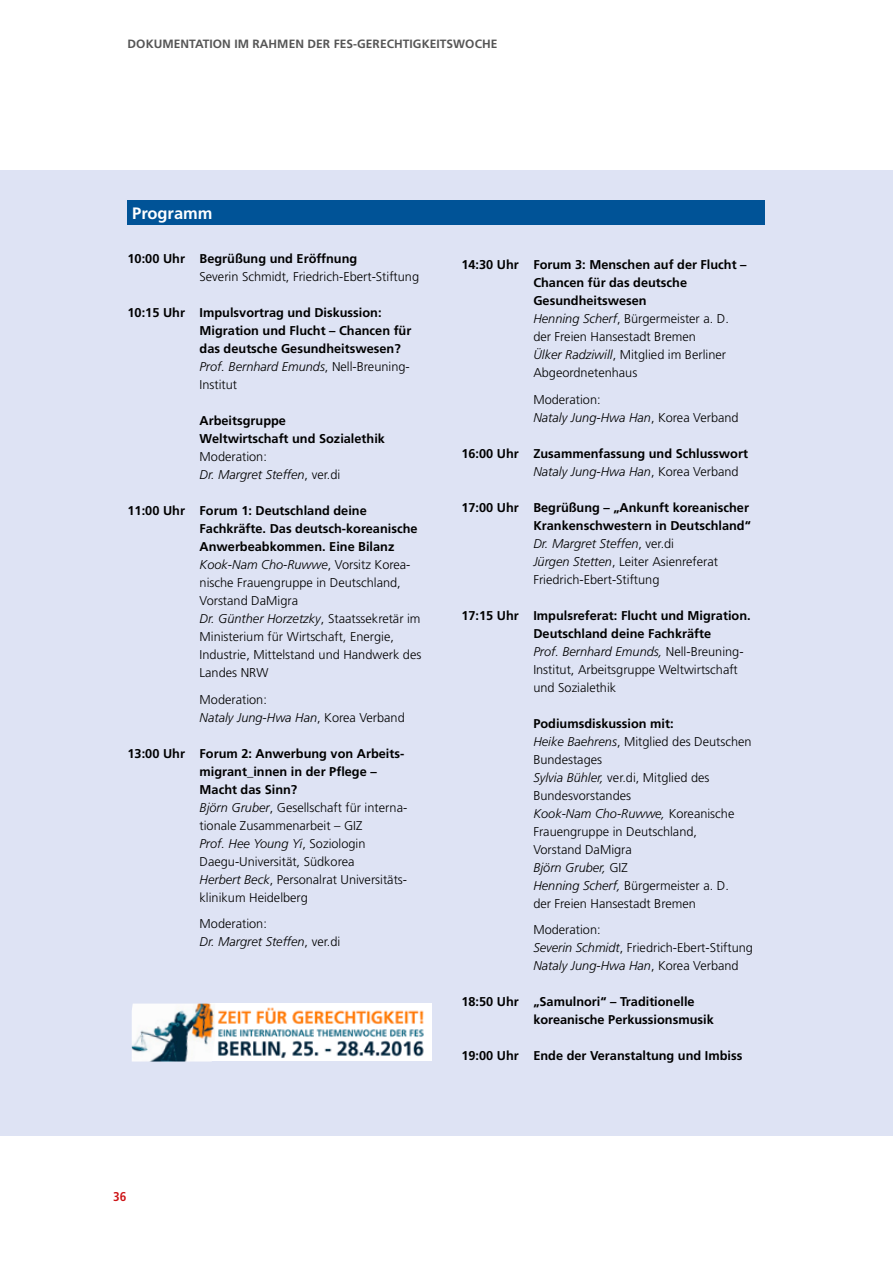
<style>
.page{position:relative;width:893px;height:1263px;background:#fff}
.page>*{position:absolute;margin:0;border:0;box-sizing:border-box;transform-origin:0 0}
.t1{font:700 16.5px "Frutiger CE";color:#fff}
.t2{font:300 12.75px/18px "Frutiger";color:#000}
.t3{font:700 12.75px/18px "Frutiger";color:#000}
.t4{font:700 12.75px/18px "Frutiger CE";color:#000}
.t5{font:italic 300 12.75px "Frutiger CE";color:#000}
.t6{font:italic 300 12.75px "Frutiger";color:#000}
.t7{font:700 condensed 12.75px "Frutiger";color:#cd1316}
.t8{font:700 12px "Frutiger";letter-spacing:.005em;color:#565656}
.s1{font-weight:300;font-style:italic}
.s2{font-family:"Frutiger";font-weight:300}
.s3{font-family:"Frutiger";font-style:normal}
.s4{font-style:italic}
.s5{font-weight:700}
.s6{font-family:"Frutiger CE";font-style:italic}
.s7{font-style:normal}
.s8{font-family:"Frutiger CE"}
.s9{font-weight:300}
.s10{font-family:"Frutiger CE";font-weight:300;font-style:italic}
</style>
<div class="page">
<div style="left:0;top:170px;width:893px;height:965px;background:#dee3f4"></div>
<div style="left:128px;top:200px;width:637px;height:24px;background:#005397"></div>
<div style="left:210px;top:1003px;width:222px;height:58px;background:#fff"></div>
<img style="left:217px;top:1007px;width:207px;height:52px">
<img style="left:132px;top:1003px;width:83px;height:58px">
<p class="t8" style="left:128px;top:36px;width:371px">DOKUMENTATION IM RAHMEN DER FES-GERECHTIGKEITSWOCHE</p>
<p class="t1" style="left:132px;top:203px;width:82px">Programm</p>
<p class="t3" style="left:128px;top:249px;width:231px">10:00 Uhr Begrüßung und Eröffnung</p>
<p class="t2" style="left:200px;top:267px;width:221px">Severin Schmidt, Friedrich-Ebert-Stiftung</p>
<p class="t3" style="left:128px;top:303px;width:256px">10:15 Uhr Impulsvortrag und Diskussion:</p>
<p class="t4" style="left:200px;top:321px;width:213px">Migration und Flucht – Chancen für das deutsche Gesundheitswesen?<br><span class="s1">Prof. Bernhard Emunds</span><span class="s2">, Nell-Breuning-</span></p>
<p class="t2" style="left:200px;top:376px;width:39px">Institut</p>
<p class="t3" style="left:200px;top:411px;width:187px">Arbeitsgruppe<br>Weltwirtschaft und Sozialethik</p>
<p class="t2" style="left:200px;top:448px;width:69px">Moderation:</p>
<p class="t5" style="left:200px;top:467px;width:142px">Dr. Margret Steffen<span class="s3">, ver.di</span></p>
<p class="t3" style="left:200px;top:501px;width:219px;text-indent:-72px">11:00 Uhr Forum 1: Deutschland deine<br>Fachkräfte. Das deutsch-koreanische<br>Anwerbeabkommen. Eine Bilanz</p>
<p class="t5" style="left:200px;top:557px;width:212px">Kook-Nam Cho-Ruwwe<span class="s3">, Vorsitz Korea-</span></p>
<p class="t2" style="left:200px;top:574px;width:223px">nische Frauengruppe in Deutschland,<br>Vorstand DaMigra<br><span class="s4">Dr. Günther Horzetzky</span>, Staatssekretär im<br>Ministerium für Wirtschaft, Energie,<br>Industrie, Mittelstand und Handwerk des<br>Landes NRW</p>
<p class="t2" style="left:200px;top:690px;width:207px">Moderation:<br><span class="s4">Nataly Jung-Hwa Han</span>, Korea Verband</p>
<p class="t2" style="left:200px;top:744px;width:209px;text-indent:-72px"><span class="s5">13:00 Uhr Forum 2: Anwerbung von Arbeits&shy;migrant_innen in der Pflege –<br>Macht das Sinn?<br></span><span class="s4">Björn Gruber</span>, Gesellschaft für interna&shy;tionale Zusammenarbeit – GIZ<br><span class="s4">Prof. Hee Young Yi</span>, Soziologin<br>Daegu-Universität, Südkorea<br><span class="s6">Herbert Beck</span>, Personalrat Universitäts&shy;klinikum Heidelberg</p>
<p class="t2" style="left:200px;top:915px;width:142px">Moderation:<br><span class="s4">Dr. Margret Steffen</span>, ver.di</p>
<p class="t4" style="left:533px;top:256px;width:215px;text-indent:-72px">14:30 Uhr Forum 3: Menschen auf der Flucht –<br>Chancen für das deutsche<br>Gesundheitswesen</p>
<p class="t2" style="left:533px;top:310px;width:197px"><span class="s4">Henning Scherf</span>, Bürgermeister a. D. der Freien Hansestadt Bremen<br><span class="s4">Ülker Radziwill</span>, Mitglied im Berliner<br>Abgeordnetenhaus</p>
<p class="t2" style="left:533px;top:390px;width:207px">Moderation:<br><span class="s4">Nataly Jung-Hwa Han</span>, Korea Verband</p>
<p class="t4" style="left:461px;top:444px;width:288px">16:00 Uhr Zusammenfassung und Schlusswort</p>
<p class="t6" style="left:533px;top:464px;width:207px">Nataly Jung-Hwa Han<span class="s7">, Korea Verband</span></p>
<p class="t3" style="left:533px;top:498px;width:219px;text-indent:-72px"><span class="s8">17:00 Uhr</span> Begrüßung – „Ankunft koreanischer Krankenschwestern in Deutschland“ <span class="s1">Dr. Margret Steffen</span><span class="s9">, ver.di<br></span><span class="s10">Jürgen Stetten</span><span class="s9">, Leiter Asienreferat Friedrich-Ebert-Stiftung</span></p>
<p class="t3" style="left:533px;top:606px;width:219px;text-indent:-72px">17:15 Uhr Impulsreferat: Flucht und Migration.<br>Deutschland deine Fachkräfte<br><span class="s1">Prof. Bernhard Emunds,</span> <span class="s9">Nell-Breuning-Institut, Arbeitsgruppe Weltwirtschaft und Sozialethik</span></p>
<p class="t4" style="left:533px;top:714px;width:142px">Podiumsdiskussion mit:</p>
<p class="t2" style="left:533px;top:732px;width:220px"><span class="s6">Heike Baehrens</span>, Mitglied des Deutschen<br>Bundestages<br><span class="s4">Sylvia Bühler,</span> ver.di, Mitglied des<br>Bundesvorstandes<br><span class="s4">Kook-Nam Cho-Ruwwe,</span> Koreanische<br>Frauengruppe in Deutschland,<br>Vorstand DaMigra<br><span class="s4">Björn Gruber,</span> GIZ<br><span class="s4">Henning Scherf,</span> Bürgermeister a. D.<br>der Freien Hansestadt Bremen</p>
<p class="t2" style="left:533px;top:921px;width:221px">Moderation:<br><span class="s4">Severin Schmidt</span>, Friedrich-Ebert-Stiftung</p>
<p class="t5" style="left:533px;top:958px;width:207px">Nataly Jung-Hwa Han<span class="s3">, Korea Verband</span></p>
<p class="t4" style="left:533px;top:993px;width:182px;text-indent:-72px">18:50 Uhr „Samulnori“ – Traditionelle koreanische Perkussionsmusik</p>
<p class="t3" style="left:461px;top:1047px;width:282px">19:00 Uhr Ende der Veranstaltung und Imbiss</p>
<p class="t7" style="left:113px;top:1188px;width:15px">36</p>
</div>
